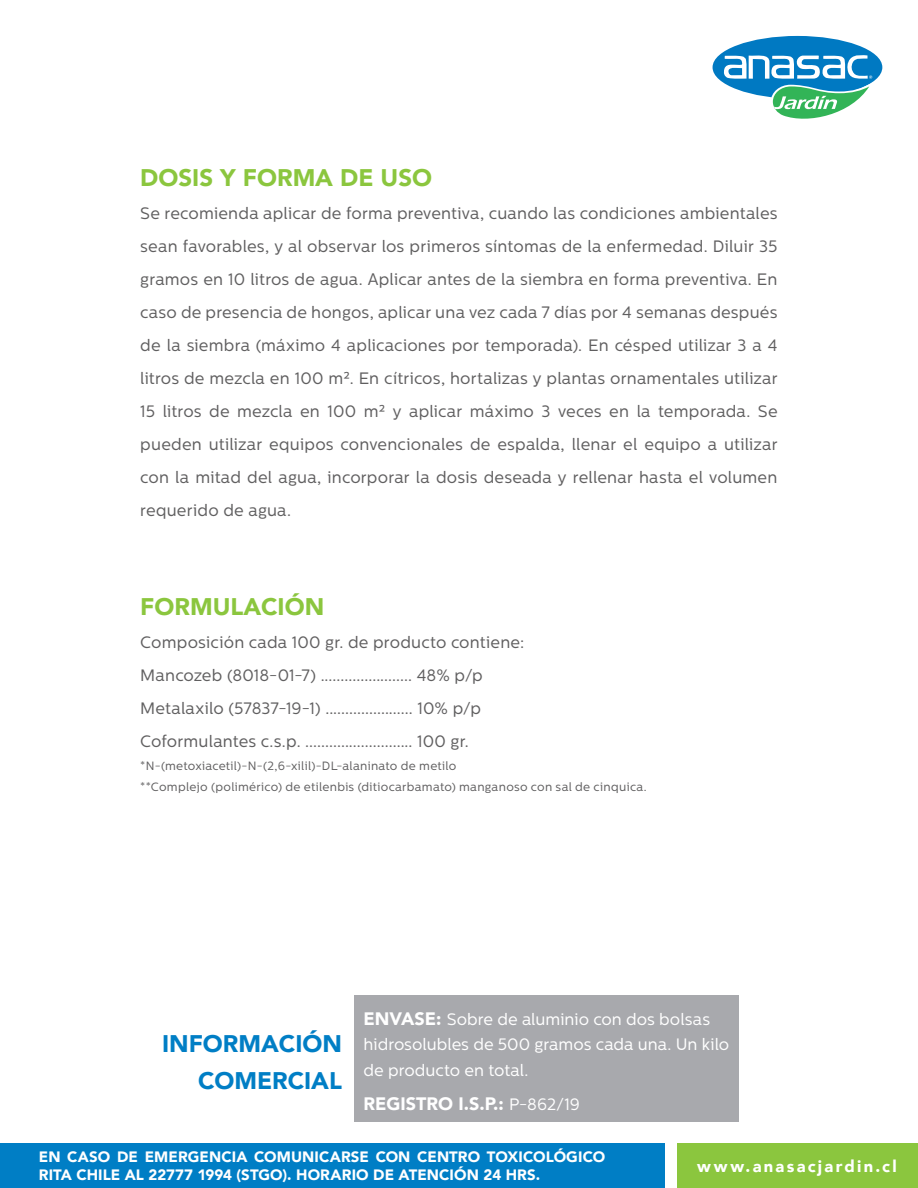
<style>
.page{position:relative;width:918px;height:1188px;background:#fff}
.page>*{position:absolute;margin:0;border:0;box-sizing:border-box;transform-origin:0 0}
.t1{font:900 24px "Avenir";color:#8bc63e}
.t2{font:900 24px "Avenir";color:#007ec5}
.t3{font:900 18px "Avenir";color:#fff}
.t4{font:16.5px/33px "Centrale Sans";letter-spacing:.015em;color:#605f60;text-align:justify}
.t5{font:16.5px/25.5px "Centrale Sans";letter-spacing:.005em;color:#fff}
.t6{font:900 16.5px "Avenir";letter-spacing:.135em;color:#fff}
.t7{font:900 15px/18px "Avenir";letter-spacing:.005em;color:#fff}
.t8{font:12px "Centrale Sans";letter-spacing:.025em;color:#605f60}
.s1{font-family:"Gandhi Sans"}
.s2{font-family:"Avenir";font-weight:900;font-size:18px}
.s3{font-family:"Centrale Sans";font-weight:400;font-size:16.5px}
</style>
<div class="page">
<div style="left:0;top:1144px;width:664px;height:44px;background:#007ec5"></div>
<div style="left:677px;top:1144px;width:241px;height:44px;background:#8bc63e"></div>
<div style="left:354px;top:995px;width:384px;height:126px;background:#a8a9ad"></div>
<svg style="left:710px;top:34px;width:175px;height:67px"></svg>
<div style="left:713px;top:36px;width:169px;height:63px;background:#0079c2;border-radius:50%"></div>
<svg style="left:724px;top:55px;width:149px;height:64px"></svg>
<p class="t1" style="left:140px;top:157px;width:293px">DOSIS Y FORMA DE USO</p>
<p class="t4" style="left:140px;top:197px;width:639px">Se recomienda aplicar de forma preventiva, cuando las condiciones ambientales sean favorables, y al observar los primeros síntomas de la enfermedad. Diluir 35 gramos en 10 litros de agua. Aplicar antes de la siembra en forma preventiva. En caso de presencia de hongos, aplicar una vez cada 7 días por 4 semanas después de la siembra (máximo 4 aplicaciones por temporada). En césped utilizar 3 a 4 litros de mezcla en 100 m<span class="s1">²</span>. En cítricos, hortalizas y plantas ornamentales utilizar 15 litros de mezcla en 100 m<span class="s1">²</span> y aplicar máximo 3 veces en la temporada. Se pueden utilizar equipos convencionales de espalda, llenar el equipo a utilizar con la mitad del agua, incorporar la dosis deseada y rellenar hasta el volumen requerido de agua.</p>
<p class="t1" style="left:140px;top:586px;width:185px">FORMULACIÓN</p>
<p class="t4" style="left:140px;top:626px;width:385px">Composición cada 100 gr. de producto contiene:</p>
<p class="t4" style="left:140px;top:659px;width:344px">Mancozeb (8018-01-7) ....................... 48% p/p</p>
<p class="t4" style="left:140px;top:692px;width:342px">Metalaxilo (57837-19-1) ...................... 10% p/p</p>
<p class="t4" style="left:140px;top:725px;width:330px">Coformulantes c.s.p. ........................... 100 gr.</p>
<p class="t8" style="left:140px;top:759px;width:318px">*N-(metoxiacetil)-N-(2,6-xilil)-DL-alaninato de metilo</p>
<p class="t8" style="left:140px;top:780px;width:508px">**Complejo (polimérico) de etilenbis (ditiocarbamato) manganoso con sal de cinquica.</p>
<p class="t2" style="left:162px;top:1023px;width:181px">INFORMACIÓN</p>
<p class="t2" style="left:198px;top:1060px;width:145px">COMERCIAL</p>
<p class="t5" style="left:364px;top:1006px;width:367px"><span class="s2">ENVASE:</span> Sobre de aluminio con dos bolsas hidrosolubles de 500 gramos cada una. Un kilo de producto en total.</p>
<p class="t3" style="left:364px;top:1088px;width:218px">REGISTRO I.S.P.: <span class="s3">P-862/19</span></p>
<p class="t7" style="left:39px;top:1147px;width:568px">EN CASO DE EMERGENCIA COMUNICARSE CON CENTRO TOXICOLÓGICO<br>RITA CHILE AL 22777 1994 (STGO). HORARIO DE ATENCIÓN 24 HRS.</p>
<p class="t6" style="left:697px;top:1152px;width:201px">www.anasacjardin.cl</p>
</div>
